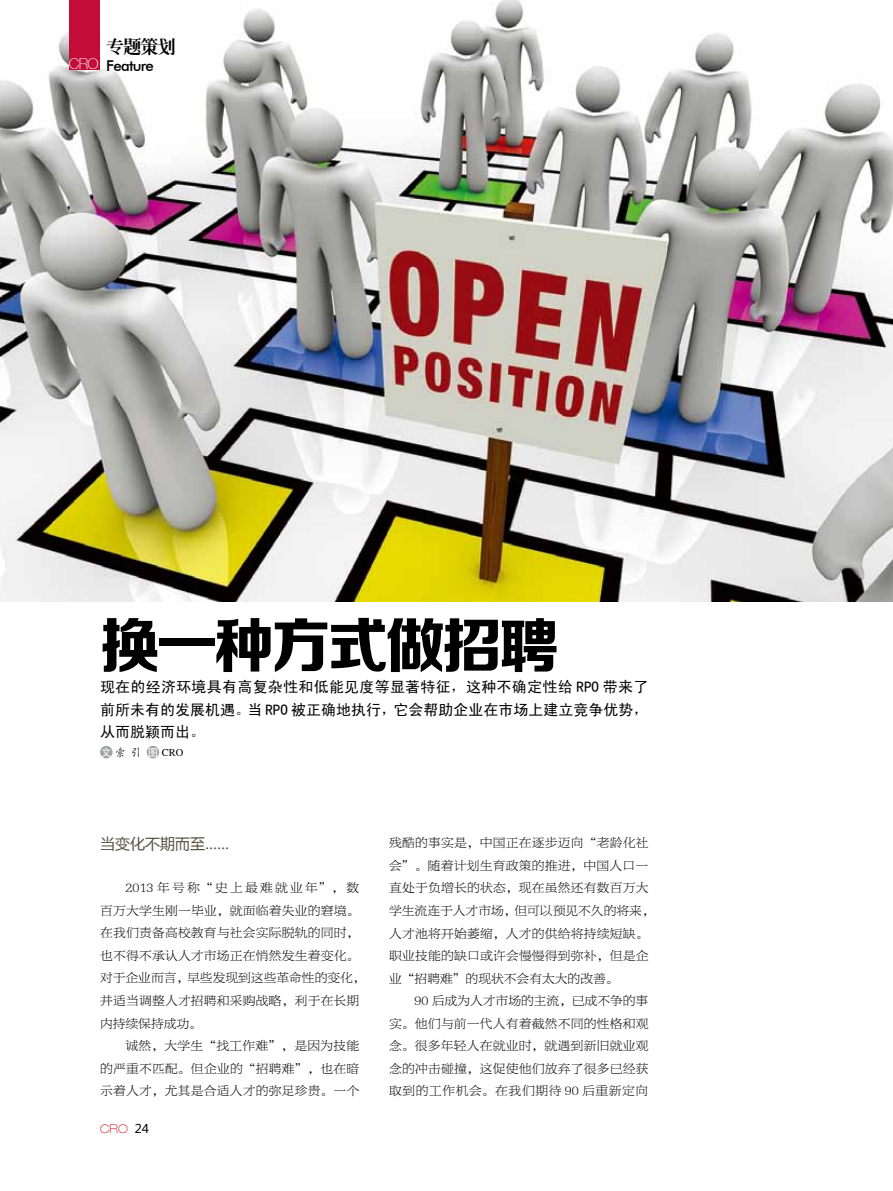
<style>
.page{position:relative;width:893px;height:1191px;background:#fff}
.page>*{position:absolute;margin:0;border:0;box-sizing:border-box;transform-origin:0 0}
.t1{font:60px "FZZDHJW GB1 0";letter-spacing:-.05em;color:#000}
.t2{font:800 18px "GB Inn Ming";color:#000}
.t3{font:15px/22.5px "Sim Hei";color:#000}
.t4{font:500 15px "Futura BT";letter-spacing:-.05em;color:#000}
.t5{font:15px "Microsoft Ya Hei";color:#575142}
.t6{font:12.75px/22.5px "FZBYKSK GBK1 0";letter-spacing:.02em;color:#000}
.t7{font:100 expanded 12px "Helvetica Neue LT";color:#d0121b}
.t8{font:10.5px "CT Kai Ti SJ";color:#000}
.s1{font-family:"Helvetica Neue CE";font-weight:100;color:#fff}
.s2{font-family:"Sim Hei";color:#fff}
.s3{font-family:"Microsoft Ya Hei";font-weight:400;font-stretch:normal;color:#000}
</style>
<div class="page">
<img style="left:0;top:0;width:893px;height:602px">
<div style="left:100px;top:746px;width:13px;height:12px;background:#9fa0a0;border-radius:50%"></div>
<div style="left:147px;top:746px;width:12px;height:12px;background:#9fa0a0;border-radius:50%"></div>
<div style="left:69px;top:0;width:31px;height:70px;background:#c30d38"></div>
<h2 class="t2" style="left:106px;top:37px;width:71px">专题策划</h2>
<p class="t4" style="left:69px;top:56px;width:87px"><span class="s1">CRO</span> Feature</p>
<h1 class="t1" style="left:100px;top:612px;width:460px">换一种方式做招聘</h1>
<p class="t3" style="left:100px;top:698px;width:550px">前所未有的发展机遇。当 RPO 被正确地执行，它会帮助企业在市场上建立竞争优势，从而脱颖而出。</p>
<p class="t8" style="left:101px;top:747px;width:84px"><span class="s2">文</span> 索 引 <span class="s2">图</span> CRO</p>
<p class="t3" style="left:100px;top:675px;width:550px">现在的经济环境具有高复杂性和低能见度等显著特征，这种不确定性给 RPO 带来了</p>
<p class="t5" style="left:100px;top:833px;width:131px">当变化不期而至……</p>
<p class="t6" style="left:100px;top:877px;width:267px;text-indent:26px">2013 年号称“史上最难就业年”，数百万大学生刚一毕业，就面临着失业的窘境。在我们责备高校教育与社会实际脱轨的同时，也不得不承认人才市场正在悄然发生着变化。对于企业而言，早些发现到这些革命性的变化，并适当调整人才招聘和采购战略，利于在长期内持续保持成功。</p>
<p class="t6" style="left:100px;top:1034px;width:261px;text-align:justify;text-indent:26px">诚然，大学生“找工作难”，是因为技能的严重不匹配。但企业的“招聘难”，也在暗示着人才，尤其是合适人才的弥足珍贵。一个</p>
<p class="t7" style="left:100px;top:1121px;width:50px">CRO <span class="s3">24</span></p>
<p class="t6" style="left:389px;top:832px;width:267px">残酷的事实是，中国正在逐步迈向“老龄化社会”。随着计划生育政策的推进，中国人口一直处于负增长的状态，现在虽然还有数百万大学生流连于人才市场，但可以预见不久的将来，人才池将开始萎缩，人才的供给将持续短缺。职业技能的缺口或许会慢慢得到弥补，但是企业“招聘难”的现状不会有太大的改善。</p>
<p class="t6" style="left:389px;top:989px;width:261px;text-align:justify;text-indent:26px">90 后成为人才市场的主流，已成不争的事实。他们与前一代人有着截然不同的性格和观念。很多年轻人在就业时，就遇到新旧就业观念的冲击碰撞，这促使他们放弃了很多已经获取到的工作机会。在我们期待 90 后重新定向</p>
</div>
